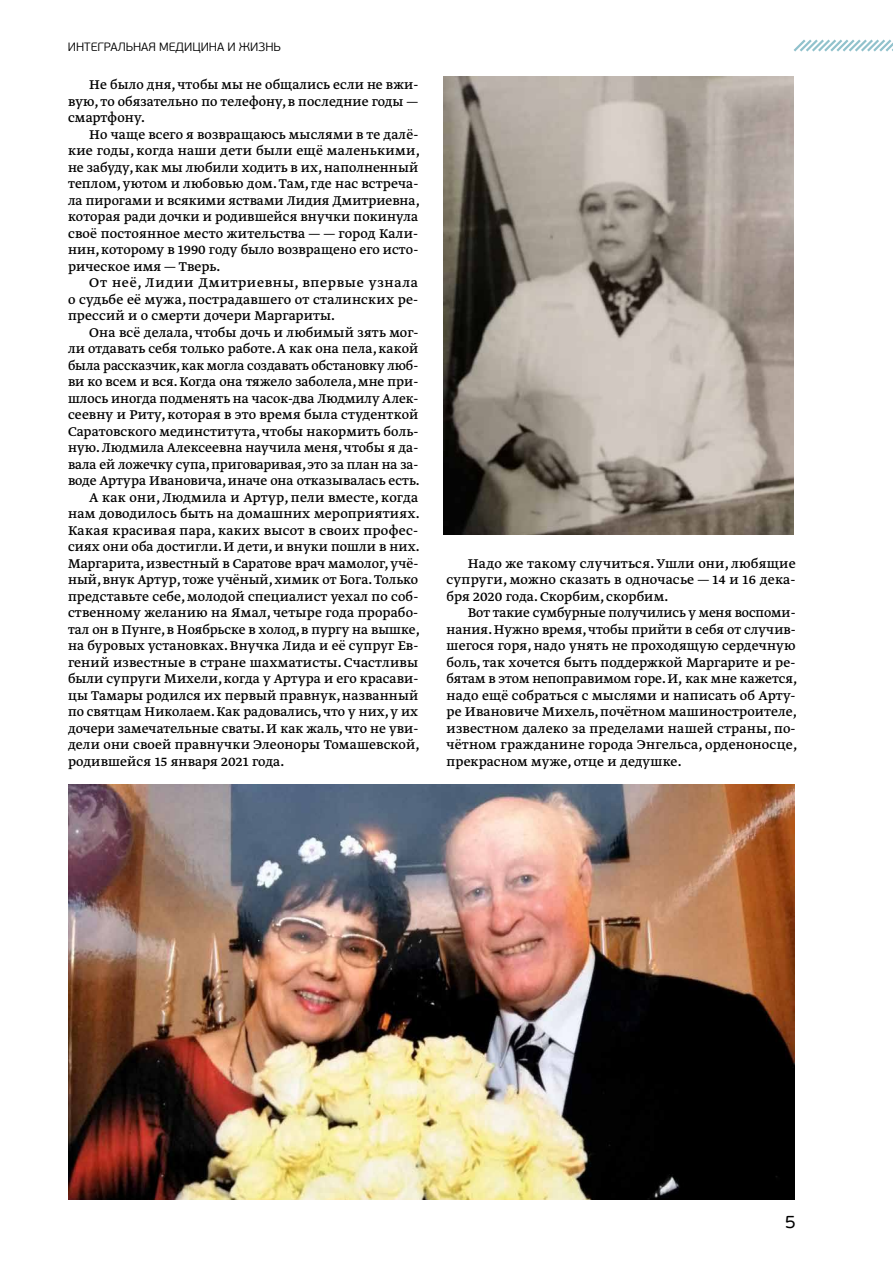
<style>
.page{position:relative;width:893px;height:1263px;background:#fff}
.page>*{position:absolute;margin:0;border:0;box-sizing:border-box;transform-origin:0 0}
.t1{font:18px "PF Beau Sans Pro";color:#000}
.t2{font:15px/16.5px "Greta Text Pro";letter-spacing:.005em;color:#000;text-align:justify}
.t3{font:300 12px "PF Beau Sans Pro";color:#000}
</style>
<div class="page">
<svg style="left:793px;top:39px;width:100px;height:13px"></svg>
<img style="left:68px;top:784px;width:726px;height:415px">
<img style="left:444px;top:77px;width:350px;height:458px">
<p class="t3" style="left:68px;top:40px;width:215px">ИНТЕГРАЛЬНАЯ МЕДИЦИНА И ЖИЗНЬ</p>
<p class="t2" style="left:68px;top:77px;width:352px;text-indent:21px">Не было дня, чтобы мы не общались если не вжи&shy;вую, то обязательно по телефону, в последние годы — смартфону.</p>
<p class="t2" style="left:68px;top:127px;width:353px;text-indent:21px">Но чаще всего я возвращаюсь мыслями в те далё&shy;кие годы, когда наши дети были ещё маленькими, не забуду, как мы любили ходить в их, наполненный теплом, уютом и любовью дом. Там, где нас встреча&shy;ла пирогами и всякими яствами Лидия Дмитриевна, которая ради дочки и родившейся внучки покинула своё постоянное место жительства — — город Кали&shy;нин, которому в 1990 году было возвращено его исто&shy;рическое имя — Тверь.</p>
<p class="t2" style="left:68px;top:275px;width:352px;text-indent:21px">От неё, Лидии Дмитриевны, впервые узнала о судьбе её мужа, пострадавшего от сталинских ре&shy;прессий и о смерти дочери Маргариты.</p>
<p class="t2" style="left:89px;top:325px;width:330px">Она всё делала, чтобы дочь и любимый зять мог-</p>
<p class="t2" style="left:68px;top:341px;width:352px">ли отдавать себя только работе. А как она пела, какой</p>
<p class="t2" style="left:68px;top:358px;width:352px">была рассказчик, как могла создавать обстановку люб-</p>
<p class="t2" style="left:68px;top:374px;width:352px">ви ко всем и вся. Когда она тяжело заболела, мне при-</p>
<p class="t2" style="left:68px;top:391px;width:352px">шлось иногда подменять на часок-два Людмилу Алек-</p>
<p class="t2" style="left:68px;top:407px;width:352px">сеевну и Риту, которая в это время была студенткой</p>
<p class="t2" style="left:68px;top:424px;width:352px">Саратовского мединститута, чтобы накормить боль-</p>
<p class="t2" style="left:68px;top:440px;width:352px">ную. Людмила Алексеевна научила меня, чтобы я да-</p>
<p class="t2" style="left:68px;top:457px;width:352px">вала ей ложечку супа, приговаривая, это за план на за-</p>
<p class="t2" style="left:68px;top:473px;width:353px">воде Артура Ивановича, иначе она отказывалась есть.</p>
<p class="t2" style="left:89px;top:490px;width:330px">А как они, Людмила и Артур, пели вместе, когда</p>
<p class="t2" style="left:68px;top:506px;width:353px">нам доводилось быть на домашних мероприятиях.</p>
<p class="t2" style="left:68px;top:523px;width:352px">Какая красивая пара, каких высот в своих профес-</p>
<p class="t2" style="left:68px;top:539px;width:353px">сиях они оба достигли. И дети, и внуки пошли в них.</p>
<p class="t2" style="left:68px;top:556px;width:352px">Маргарита, известный в Саратове врач мамолог, учё-</p>
<p class="t2" style="left:68px;top:572px;width:352px">ный, внук Артур, тоже учёный, химик от Бога. Только</p>
<p class="t2" style="left:68px;top:589px;width:352px">представьте себе, молодой специалист уехал по соб-</p>
<p class="t2" style="left:68px;top:605px;width:352px">ственному желанию на Ямал, четыре года прорабо-</p>
<p class="t2" style="left:68px;top:622px;width:353px">тал он в Пунге, в Ноябрьске в холод, в пургу на вышке,</p>
<p class="t2" style="left:68px;top:638px;width:352px">на буровых установках. Внучка Лида и её супруг Ев-</p>
<p class="t2" style="left:68px;top:655px;width:352px">гений известные в стране шахматисты. Счастливы</p>
<p class="t2" style="left:68px;top:671px;width:352px">были супруги Михели, когда у Артура и его красави-</p>
<p class="t2" style="left:68px;top:688px;width:352px">цы Тамары родился их первый правнук, названный</p>
<p class="t2" style="left:68px;top:704px;width:352px">по святцам Николаем. Как радовались, что у них, у их</p>
<p class="t2" style="left:68px;top:721px;width:352px">дочери замечательные сваты. И как жаль, что не уви-</p>
<p class="t2" style="left:68px;top:737px;width:353px">дели они своей правнучки Элеоноры Томашевской,</p>
<p class="t2" style="left:68px;top:754px;width:218px">родившейся 15 января 2021 года.</p>
<p class="t2" style="left:446px;top:556px;width:351px;text-indent:21px">Надо же такому случиться. Ушли они, любящие супруги, можно сказать в одночасье — 14 и 16 дека&shy;бря 2020 года. Скорбим, скорбим.</p>
<p class="t2" style="left:446px;top:605px;width:352px;text-indent:21px">Вот такие сумбурные получились у меня воспоми&shy;нания. Нужно время, чтобы прийти в себя от случив&shy;шегося горя, надо унять не проходящую сердечную боль, так хочется быть поддержкой Маргарите и ре&shy;бятам в этом непоправимом горе. И, как мне кажется, надо ещё собраться с мыслями и написать об Арту&shy;ре Ивановиче Михель, почётном машиностроителе, известном далеко за пределами нашей страны, по&shy;чётном гражданине города Энгельса, орденоносце, прекрасном муже, отце и дедушке.</p>
<p class="t1" style="left:785px;top:1211px;width:12px">5</p>
</div>
